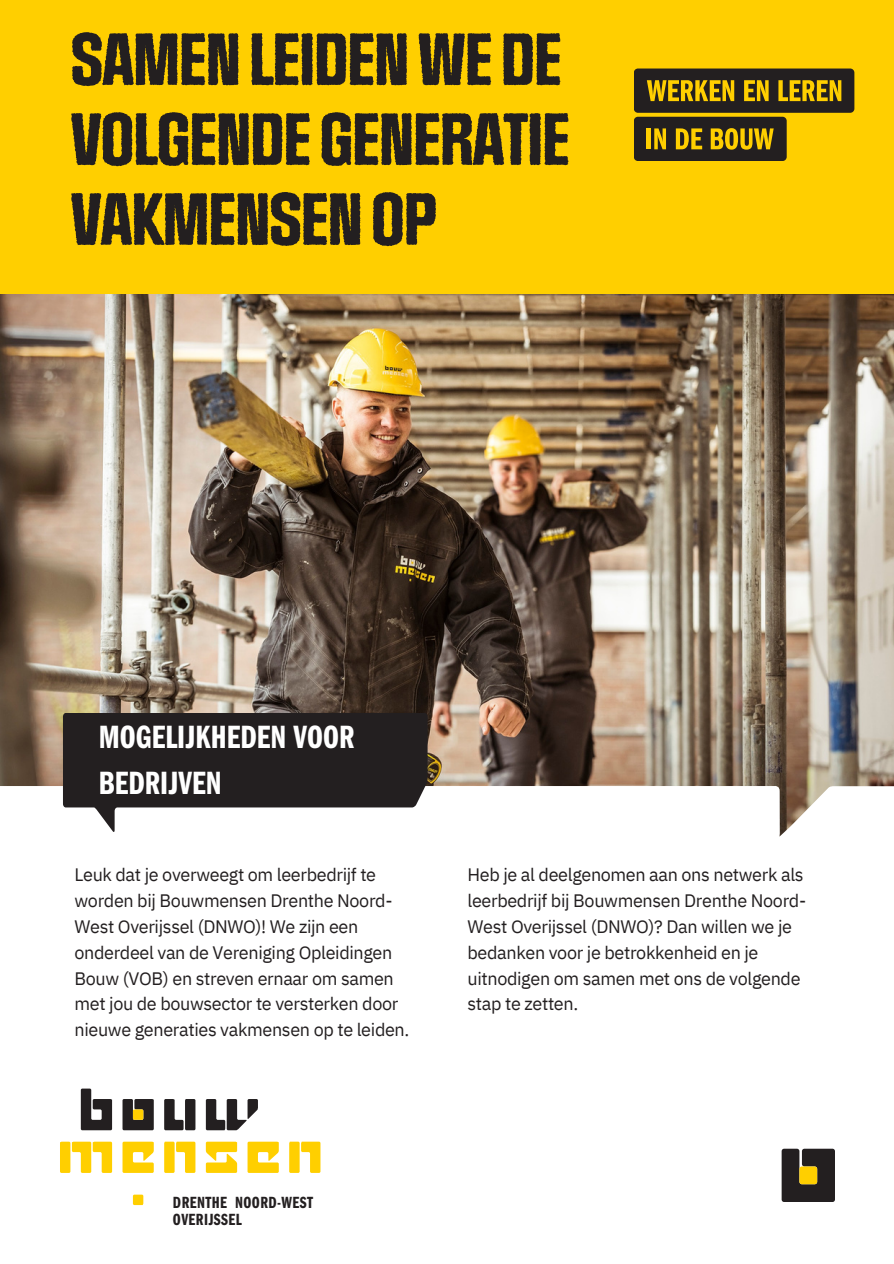
<style>
.page{position:relative;width:894px;height:1264px;background:#fff}
.page>*{position:absolute;margin:0;border:0;box-sizing:border-box;transform-origin:0 0}
.t1{font:62.1px/79.8px "Social Gothic Rough";letter-spacing:-.03em;color:#231f20}
.t2{font:33.3px/46.2px "ITC Franklin Gothic Std Dm Cp";color:#fff}
.t3{font:18px/25.8px "IBM Plex Sans";letter-spacing:-.02em;color:#231f20}
.t4{font:16.8px/17.5px "ITC Franklin Gothic Std Dm Cp";letter-spacing:.025em;color:#231f20}
</style>
<div class="page">
<img style="left:0;top:293px;width:893px;height:492px">
<svg style="left:0;top:785px;width:893px;height:421px"></svg>
<svg style="left:781px;top:1148px;width:53px;height:53px;background:#302b2a"></svg>
<div style="left:799px;top:1166px;width:17px;height:18px;background:#ffcf00;border-radius:3px"></div>
<svg style="left:122px;top:1141px;width:32px;height:31px"></svg>
<svg style="left:164px;top:1141px;width:31px;height:31px"></svg>
<svg style="left:206px;top:1141px;width:31px;height:31px"></svg>
<svg style="left:60px;top:1141px;width:52px;height:31px"></svg>
<svg style="left:81px;top:1088px;width:31px;height:42px"></svg>
<svg style="left:164px;top:1098px;width:31px;height:32px"></svg>
<svg style="left:206px;top:1098px;width:52px;height:32px"></svg>
<svg style="left:247px;top:1141px;width:32px;height:31px"></svg>
<svg style="left:289px;top:1141px;width:31px;height:31px"></svg>
<svg style="left:133px;top:1194px;width:10px;height:10px"></svg>
<svg style="left:122px;top:1098px;width:32px;height:32px"></svg>
<svg style="left:63px;top:713px;width:364px;height:119px"></svg>
<div style="left:0;top:0;width:893px;height:293px;background:#ffcf00"></div>
<div style="left:633px;top:68px;width:221px;height:45px;background:#231f20;border-radius:4px"></div>
<div style="left:633px;top:117px;width:153px;height:44px;background:#231f20;border-radius:4px"></div>
<svg style="left:646px;top:80px;width:88px;height:21px"></svg>
<svg style="left:744px;top:80px;width:24px;height:21px"></svg>
<svg style="left:778px;top:80px;width:63px;height:21px"></svg>
<div style="left:646px;top:128px;width:5px;height:21px;background:#ffcf00"></div>
<svg style="left:654px;top:128px;width:11px;height:21px"></svg>
<svg style="left:675px;top:128px;width:27px;height:21px"></svg>
<svg style="left:710px;top:128px;width:63px;height:22px"></svg>
<p class="t1" style="left:70px;top:23px;width:501px">SAMENLEIDENWEDE<br>VOLGENDEGENERATIE<br>VAKMENSENOP</p>
<p class="t2" style="left:99px;top:718px;width:257px">MOGELIJKHEDEN VOOR<br>BEDRIJVEN</p>
<p class="t3" style="left:74px;top:861px;width:336px">Leuk dat je overweegt om leerbedrijf te worden bij Bouwmensen Drenthe Noord-West Overijssel (DNWO)! We zijn een onderdeel van de Vereniging Opleidingen Bouw (VOB) en streven ernaar om samen met jou de bouwsector te versterken door nieuwe generaties vakmensen op te leiden.</p>
<h2 class="t3" style="left:467px;top:861px;width:340px">Heb je al deelgenomen aan ons netwerk als leerbedrijf bij Bouwmensen Drenthe Noord-West Overijssel (DNWO)? Dan willen we je bedanken voor je betrokkenheid en je uitnodigen om samen met ons de volgende stap te zetten.</h2>
<h1 class="t4" style="left:173px;top:1195px;width:141px">DRENTHE NOORD-WEST<br>OVERIJSSEL</h1>
</div>
